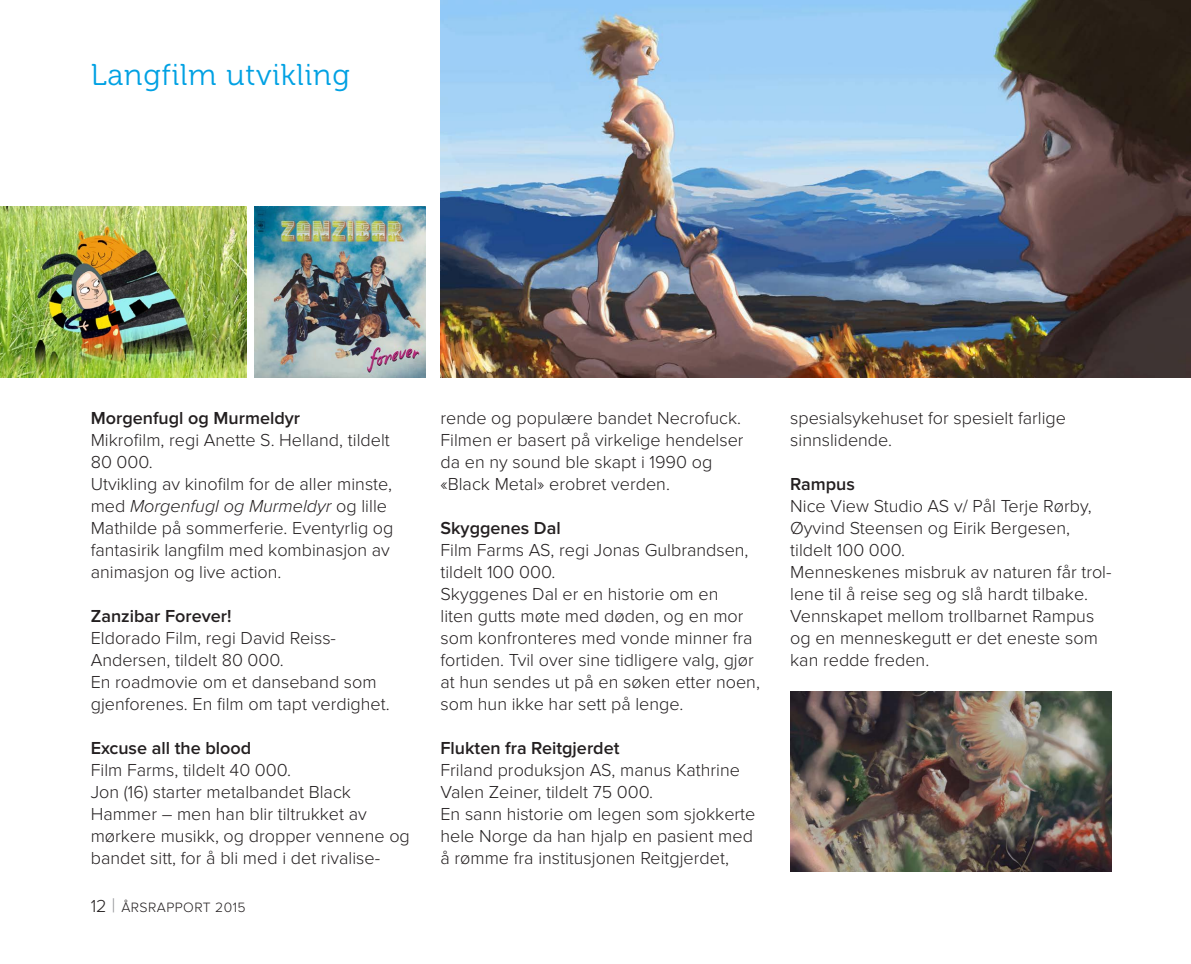
<style>
.page{position:relative;width:1191px;height:964px;background:#fff}
.page>*{position:absolute;margin:0;border:0;box-sizing:border-box;transform-origin:0 0}
.t1{font:30px "Museo 300";letter-spacing:.03em;color:#00a1e3}
.t2{font:300 18px/22px "Proxima Nova";color:#231f20}
.t3{font:600 18px "Proxima Nova";color:#231f20}
.t4{font:300 14px "Proxima Nova";letter-spacing:.03em;color:#231f20}
.s1{font-style:italic}
.s2{font-size:18px}
.s3{font-size:20px;color:#939598}
</style>
<div class="page">
<img style="left:0;top:206px;width:246px;height:171px">
<img style="left:440px;top:0;width:751px;height:377px">
<img style="left:790px;top:691px;width:321px;height:181px">
<img style="left:255px;top:206px;width:170px;height:171px">
<h1 class="t1" style="left:91px;top:58px;width:260px">Langfilm utvikling</h1>
<p class="t3" style="left:91px;top:408px;width:211px">Morgenfugl og Murmeldyr</p>
<p class="t2" style="left:91px;top:430px;width:304px">Mikrofilm, regi Anette S. Helland, tildelt 80 000.<br>Utvikling av kinofilm for de aller minste, med <span class="s1">Morgenfugl og Murmeldyr</span> og lille Mathilde på sommerferie. Eventyrlig og fantasirik langfilm med kombinasjon av animasjon og live action.</p>
<p class="t3" style="left:91px;top:606px;width:142px">Zanzibar Forever!</p>
<p class="t2" style="left:91px;top:627px;width:300px">Eldorado Film, regi David Reiss-<br>Andersen, tildelt 80 000.<br>En roadmovie om et danseband som gjenforenes. En film om tapt verdighet.</p>
<p class="t3" style="left:91px;top:738px;width:162px">Excuse all the blood</p>
<p class="t2" style="left:91px;top:759px;width:321px">Film Farms, tildelt 40 000.<br>Jon (16) starter metalbandet Black Hammer – men han blir tiltrukket av mørkere musikk, og dropper vennene og bandet sitt, for å bli med i det rivalise-</p>
<p class="t4" style="left:91px;top:899px;width:156px"><span class="s2">12</span> <span class="s3">|</span> ÅRSRAPPORT 2015</p>
<p class="t2" style="left:440px;top:407px;width:305px">rende og populære bandet Necrofuck.<br>Filmen er basert på virkelige hendelser da en ny sound ble skapt i 1990 og «Black Metal» erobret verden.</p>
<p class="t3" style="left:440px;top:518px;width:122px">Skyggenes Dal</p>
<p class="t2" style="left:440px;top:539px;width:321px">Film Farms AS, regi Jonas Gulbrandsen, tildelt 100 000.<br>Skyggenes Dal er en historie om en<br>liten gutts møte med døden, og en mor som konfronteres med vonde minner fra fortiden. Tvil over sine tidligere valg, gjør at hun sendes ut på en søken etter noen, som hun ikke har sett på lenge.</p>
<p class="t3" style="left:440px;top:738px;width:180px">Flukten fra Reitgjerdet</p>
<p class="t2" style="left:440px;top:759px;width:316px">Friland produksjon AS, manus Kathrine Valen Zeiner, tildelt 75 000.<br>En sann historie om legen som sjokkerte hele Norge da han hjalp en pasient med å rømme fra institusjonen Reitgjerdet,</p>
<p class="t2" style="left:790px;top:407px;width:277px">spesialsykehuset for spesielt farlige sinnslidende.</p>
<p class="t3" style="left:790px;top:474px;width:66px">Rampus</p>
<p class="t2" style="left:790px;top:495px;width:323px">Nice View Studio AS v/ Pål Terje Rørby,<br>Øyvind Steensen og Eirik Bergesen, tildelt 100 000.<br>Menneskenes misbruk av naturen får trol&shy;lene til å reise seg og slå hardt tilbake.<br>Vennskapet mellom trollbarnet Rampus og en menneskegutt er det eneste som kan redde freden.</p>
</div>
